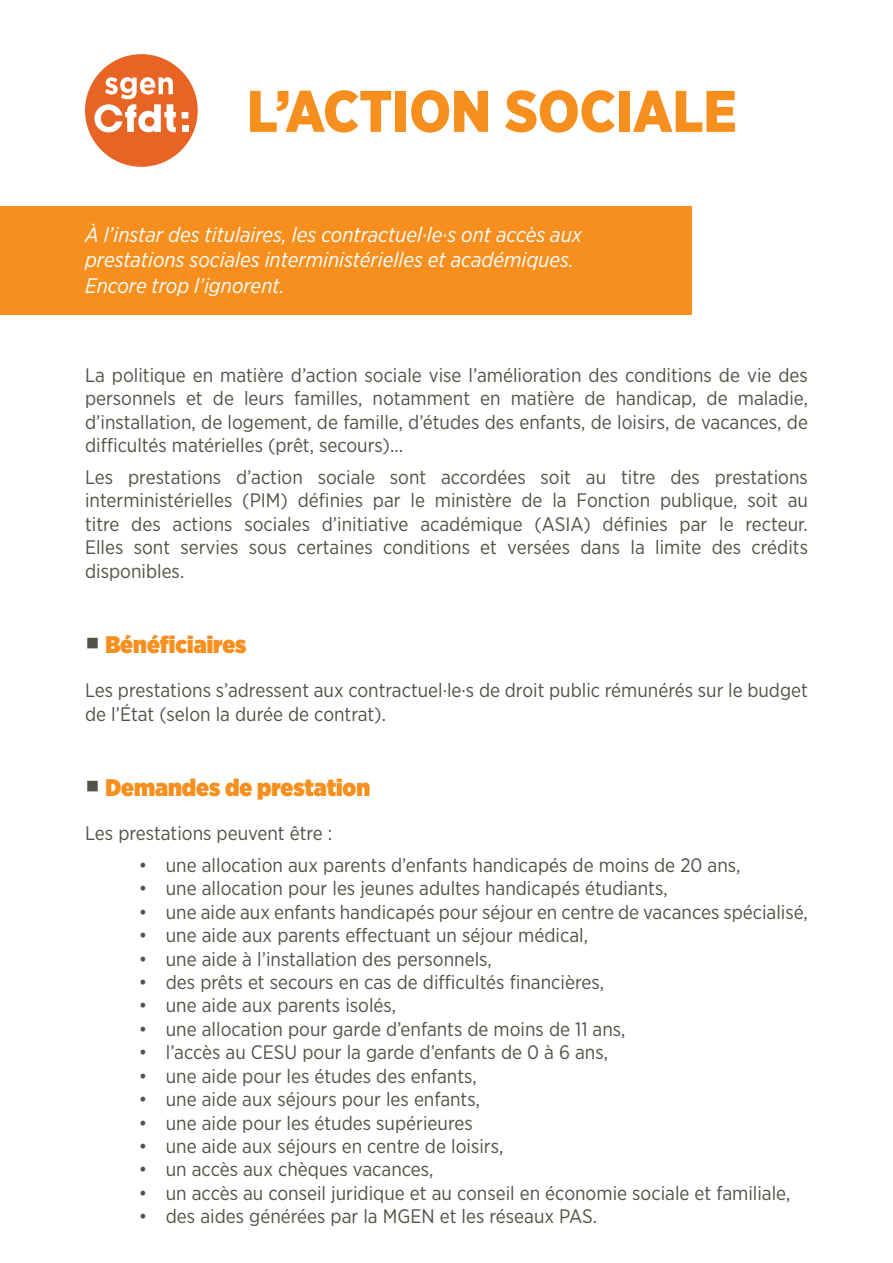
<style>
.page{position:relative;width:893px;height:1263px;background:#fff}
.page>*{position:absolute;margin:0;border:0;box-sizing:border-box;transform-origin:0 0}
.t1{font:900 58.5px "Gotham Narrow";color:#f68f1e}
.t2{font:900 24px "Gotham Narrow";color:#f68f1e}
.t3{font:italic 21px/25.2px "Gotham Narrow";color:#fff}
.t4{font:19.5px/23.4px "Gotham Narrow";color:#535249;text-align:justify}
.s1{color:#535249}
</style>
<div class="page">
<div style="left:0;top:206px;width:691px;height:109px;background:#f68f1e"></div>
<div style="left:85px;top:54px;width:113px;height:113px;background:#e86424;border-radius:50%"></div>
<div style="left:182px;top:112px;width:6px;height:7px;background:#fff"></div>
<div style="left:182px;top:125px;width:6px;height:7px;background:#fff"></div>
<svg style="left:94px;top:77px;width:82px;height:55px"></svg>
<h1 class="t1" style="left:247px;top:73px;width:491px">L’ACTION SOCIALE</h1>
<p class="t3" style="left:85px;top:222px;width:499px">À l’instar des titulaires, les contractuel·le·s ont accès aux prestations sociales interministérielles et académiques.<br>Encore trop l’ignorent.</p>
<p class="t4" style="left:85px;top:363px;width:724px">La politique en matière d’action sociale vise l’amélioration des conditions de vie des personnels et de leurs familles, notamment en matière de handicap, de maladie, d’installation, de logement, de famille, d’études des enfants, de loisirs, de vacances, de difficultés matérielles (prêt, secours)…</p>
<p class="t4" style="left:85px;top:465px;width:724px">Les prestations d’action sociale sont accordées soit au titre des prestations interministérielles (PIM) définies par le ministère de la Fonction publique, soit au titre des actions sociales d’initiative académique (ASIA) définies par le recteur.<br>Elles sont servies sous certaines conditions et versées dans la limite des crédits disponibles.</p>
<p class="t2" style="left:85px;top:628px;width:163px"><span class="s1">○</span> Bénéficiaires</p>
<p class="t4" style="left:85px;top:678px;width:724px">Les prestations s’adressent aux contractuel·le·s de droit public rémunérés sur le budget de l’État (selon la durée de contrat).</p>
<p class="t2" style="left:85px;top:771px;width:287px"><span class="s1">○</span> Demandes de prestation</p>
<p class="t4" style="left:85px;top:821px;width:249px">Les prestations peuvent être :</p>
<p class="t4" style="left:139px;top:853px;width:603px">• une allocation aux parents d’enfants handicapés de moins de 20 ans,</p>
<p class="t4" style="left:139px;top:876px;width:530px">• une allocation pour les jeunes adultes handicapés étudiants,</p>
<p class="t4" style="left:139px;top:900px;width:671px">• une aide aux enfants handicapés pour séjour en centre de vacances spécialisé,</p>
<p class="t4" style="left:139px;top:923px;width:451px">• une aide aux parents effectuant un séjour médical,</p>
<p class="t4" style="left:139px;top:947px;width:355px">• une aide à l’installation des personnels,</p>
<p class="t4" style="left:139px;top:970px;width:467px">• des prêts et secours en cas de difficultés financières,</p>
<p class="t4" style="left:139px;top:993px;width:259px">• une aide aux parents isolés,</p>
<p class="t4" style="left:139px;top:1017px;width:488px">• une allocation pour garde d’enfants de moins de 11 ans,</p>
<p class="t4" style="left:139px;top:1040px;width:471px">• l’accès au CESU pour la garde d’enfants de 0 à 6 ans,</p>
<p class="t4" style="left:139px;top:1064px;width:340px">• une aide pour les études des enfants,</p>
<p class="t4" style="left:139px;top:1087px;width:343px">• une aide aux séjours pour les enfants,</p>
<p class="t4" style="left:139px;top:1110px;width:335px">• une aide pour les études supérieures</p>
<p class="t4" style="left:139px;top:1134px;width:366px">• une aide aux séjours en centre de loisirs,</p>
<p class="t4" style="left:139px;top:1157px;width:296px">• un accès aux chèques vacances,</p>
<p class="t4" style="left:139px;top:1181px;width:653px">• un accès au conseil juridique et au conseil en économie sociale et familiale,</p>
<p class="t4" style="left:139px;top:1204px;width:460px">• des aides générées par la MGEN et les réseaux PAS.</p>
</div>
